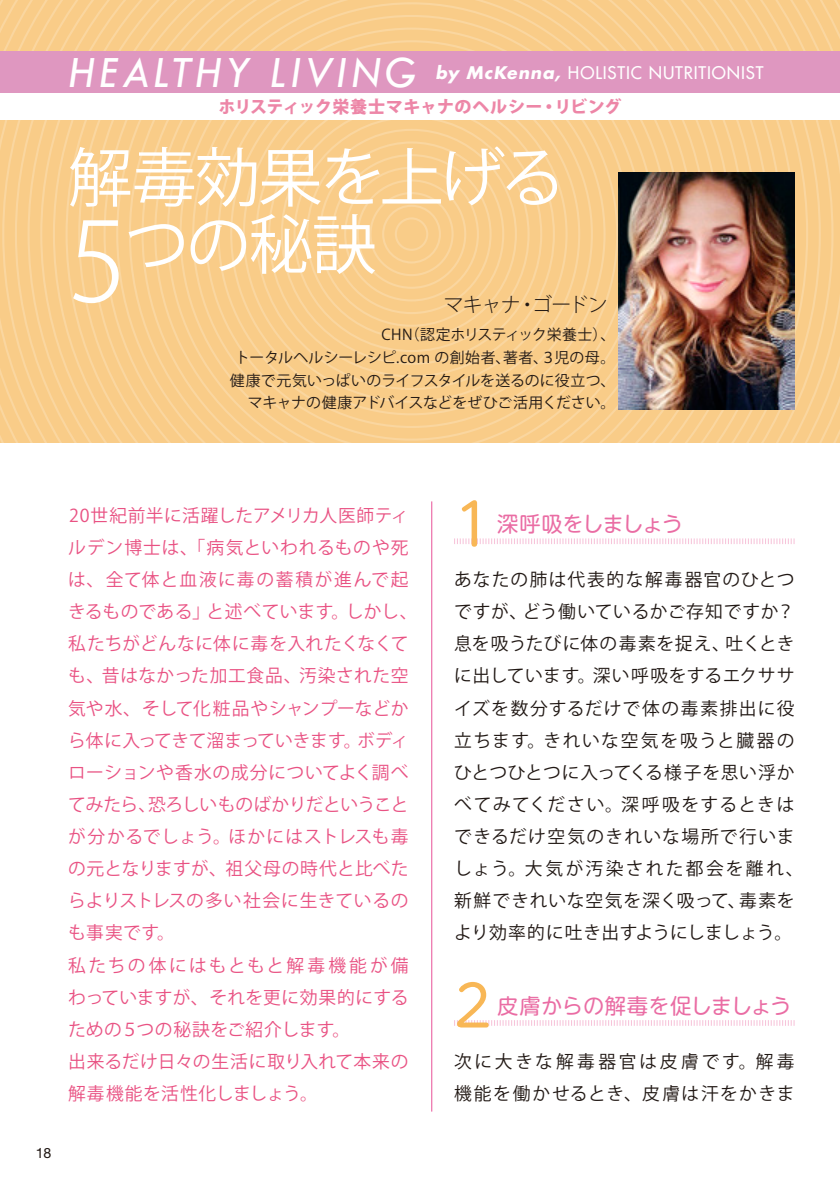
<style>
.page{position:relative;width:840px;height:1191px;background:#fff}
.page>*{position:absolute;margin:0;border:0;box-sizing:border-box;transform-origin:0 0}
.t1{font:300 109.2px "Koz Go Pro";color:#fff}
.t2{font:64.2px/67.2px "Koz Go Pro";letter-spacing:-.03em;color:#fff}
.t3{font:56.6px "UD Shin M Go Pro";color:#f8b756}
.t4{font:italic 46.4px "Tw Cen";letter-spacing:.055em;color:#fff}
.t5{font:21.2px "UD Shin M Go Pro";letter-spacing:-.02em;color:#ea6da4}
.t6{font:21.2px "UD Shin M Go Pro";letter-spacing:-.055em;color:#ea6da4}
.t7{font:300 19.8px "Koz Go Pro";letter-spacing:-.045em;color:#211814}
.t8{font:17.8px/32.2px "Koz Go Pro";letter-spacing:.025em;color:#e95283}
.t9{font:17.8px/32.2px "Koz Go Pro";letter-spacing:.065em;color:#211814}
.t10{font:17.8px/32.2px "Koz Go Pro";letter-spacing:.125em;color:#211814}
.t11{font:17px "Futura";letter-spacing:.05em;color:#fff}
.t12{font:800 17px "Koz Go Pro";letter-spacing:.015em;color:#ed86a7}
.t13{font:14.8px/22.6px "Koz Go Pro";letter-spacing:-.005em;color:#211814;text-align:right}
.t14{font:14.2px "Helvetica Neue";color:#211814}
.s1{font-weight:700;font-style:italic}
</style>
<div class="page">
<svg style="left:454px;top:538px;width:340px;height:6px"></svg>
<svg style="left:454px;top:1020px;width:340px;height:5px"></svg>
<svg style="left:0;top:0;width:839px;height:442px;background:#f9cd8c"></svg>
<div style="left:0;top:51px;width:839px;height:42px;background:#df97c0"></div>
<div style="left:0;top:93px;width:839px;height:26px;background:#fff"></div>
<img style="left:618px;top:172px;width:176px;height:237px">
<hr style="left:431px;top:501px;width:1px;height:610px;background:#e85197">
<h3 class="t4" style="left:68px;top:44px;width:350px">HEALTHY LIVING</h3>
<p class="t11" style="left:435px;top:61px;width:329px"><span class="s1">by McKenna,</span> HOLISTIC NUTRITIONIST</p>
<p class="t12" style="left:218px;top:95px;width:404px">ホリスティック栄養士マキャナのヘルシー・リビング</p>
<h2 class="t2" style="left:68px;top:146px;width:497px">解毒効果を上げる　つの秘訣</h2>
<p class="t7" style="left:443px;top:292px;width:165px">マキャナ・ゴードン</p>
<p class="t13" style="left:230px;top:324px;width:386px">CHN（認定ホリスティック栄養士）、<br>トータルヘルシーレシピ.com の創始者、著者、３児の母。健康で元気いっぱいのライフスタイルを送るのに役立つ、マキャナの健康アドバイスなどをぜひご活用ください。</p>
<h1 class="t1" style="left:68px;top:190px;width:61px">5</h1>
<p class="t8" style="left:68px;top:500px;width:351px">20世紀前半に活躍したアメリカ人医師ティルデン博士は、「病気といわれるものや死は、全て体と血液に毒の蓄積が進んで起きるものである」と述べています。しかし、私たちがどんなに体に毒を入れたくなくても、昔はなかった加工食品、汚染された空気や水、そして化粧品やシャンプーなどから体に入ってきて溜まっていきます。ボディローションや香水の成分についてよく調べてみたら、恐ろしいものばかりだということが分かるでしょう。ほかにはストレスも毒の元となりますが、祖父母の時代と比べたらよりストレスの多い社会に生きているのも事実です。<br>私たちの体にはもともと解毒機能が備わっていますが、それを更に効果的にするための５つの秘訣をご紹介します。<br>出来るだけ日々の生活に取り入れて本来の解毒機能を活性化しましょう。</p>
<h3 class="t3" style="left:454px;top:478px;width:39px">1</h3>
<p class="t6" style="left:497px;top:507px;width:187px">深呼吸をしましょう</p>
<p class="t9" style="left:454px;top:564px;width:351px">あなたの肺は代表的な解毒器官のひとつですが、どう働いているかご存知ですか？息を吸うたびに体の毒素を捉え、吐くときに出しています。深い呼吸をするエクササイズを数分するだけで体の毒素排出に役立ちます。きれいな空気を吸うと臓器のひとつひとつに入ってくる様子を思い浮かべてみてください。深呼吸をするときはできるだけ空気のきれいな場所で行いましょう。大気が汚染された都会を離れ、新鮮できれいな空気を深く吸って、毒素をより効率的に吐き出すようにしましょう。</p>
<h3 class="t3" style="left:454px;top:960px;width:39px">2</h3>
<p class="t5" style="left:497px;top:988px;width:295px">皮膚からの解毒を促しましょう</p>
<p class="t10" style="left:454px;top:1045px;width:342px">次に大きな解毒器官は皮膚です。解毒機能を働かせるとき、皮膚は汗をかきま</p>
<p class="t14" style="left:36px;top:1144px;width:17px">18</p>
</div>
